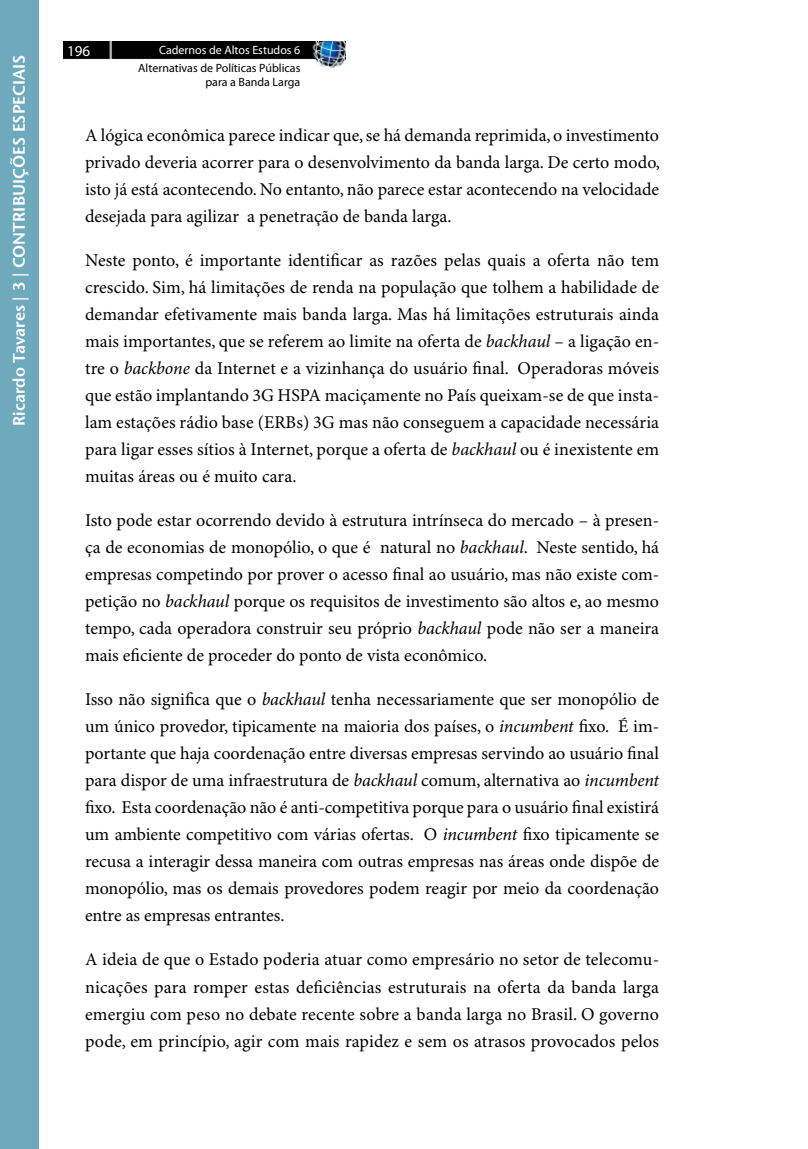
<style>
.page{position:relative;width:808px;height:1149px;background:#fff}
.page>*{position:absolute;margin:0;border:0;box-sizing:border-box;transform-origin:0 0}
.t1{font:18px/27px "Minion Pro";color:#000;text-align:justify}
.t2{font:600 16.5px "Stone Sans";color:#fff}
.t3{font:15px "Myriad Pro";color:#fff}
.t4{font:12px/13.5px "Myriad Pro";color:#000;text-align:right}
.t5{font:12px "Myriad Pro";color:#fff}
.s1{font-style:italic}
</style>
<div class="page">
<div style="left:0;top:0;width:38px;height:1148px;background:#6fa9bc"></div>
<img style="left:64px;top:42px;width:282px;height:25px">
<p class="t2" style="left:9px;top:426px;width:372px;rotate:-90deg">Ricardo Tavares | 3 | CONTRIBUIÇÕES ESPECIAIS</p>
<p class="t3" style="left:67px;top:42px;width:25px">196</p>
<p class="t5" style="left:159px;top:43px;width:143px">Cadernos de Altos Estudos 6</p>
<p class="t4" style="left:138px;top:61px;width:164px">Alternativas de Políticas Públicas para a Banda Larga</p>
<p class="t1" style="left:85px;top:122px;width:576px">A lógica econômica parece indicar que, se há demanda reprimida, o investimento privado deveria acorrer para o desenvolvimento da banda larga. De certo modo, isto já está acontecendo. No entanto, não parece estar acontecendo na velocidade desejada para agilizar a penetração de banda larga.</p>
<p class="t1" style="left:85px;top:247px;width:576px">Neste ponto, é importante identificar as razões pelas quais a oferta não tem crescido. Sim, há limitações de renda na população que tolhem a habilidade de demandar efetivamente mais banda larga. Mas há limitações estruturais ainda mais importantes, que se referem ao limite na oferta de <span class="s1">backhaul</span> – a ligação en&shy;tre o <span class="s1">backbone</span> da Internet e a vizinhança do usuário final. Operadoras móveis que estão implantando 3G HSPA maciçamente no País queixam-se de que insta&shy;lam estações rádio base (ERBs) 3G mas não conseguem a capacidade necessária para ligar esses sítios à Internet, porque a oferta de <span class="s1">backhaul</span> ou é inexistente em muitas áreas ou é muito cara.</p>
<p class="t1" style="left:85px;top:507px;width:576px">Isto pode estar ocorrendo devido à estrutura intrínseca do mercado – à presen&shy;ça de economias de monopólio, o que é natural no <span class="s1">backhaul</span>. Neste sentido, há empresas competindo por prover o acesso final ao usuário, mas não existe com&shy;petição no <span class="s1">backhaul</span> porque os requisitos de investimento são altos e, ao mesmo tempo, cada operadora construir seu próprio <span class="s1">backhaul</span> pode não ser a maneira mais eficiente de proceder do ponto de vista econômico.</p>
<p class="t1" style="left:85px;top:686px;width:576px">Isso não significa que o <span class="s1">backhaul</span> tenha necessariamente que ser monopólio de um único provedor, tipicamente na maioria dos países, o <span class="s1">incumbent</span> fixo. É im&shy;portante que haja coordenação entre diversas empresas servindo ao usuário final para dispor de uma infraestrutura de <span class="s1">backhaul</span> comum, alternativa ao <span class="s1">incumbent </span>fixo. Esta coordenação não é anti-competitiva porque para o usuário final existirá um ambiente competitivo com várias ofertas. O <span class="s1">incumbent</span> fixo tipicamente se recusa a interagir dessa maneira com outras empresas nas áreas onde dispõe de monopólio, mas os demais provedores podem reagir por meio da coordenação entre as empresas entrantes.</p>
<p class="t1" style="left:85px;top:946px;width:576px">A ideia de que o Estado poderia atuar como empresário no setor de telecomu&shy;nicações para romper estas deficiências estruturais na oferta da banda larga emergiu com peso no debate recente sobre a banda larga no Brasil. O governo pode, em princípio, agir com mais rapidez e sem os atrasos provocados pelos</p>
</div>
